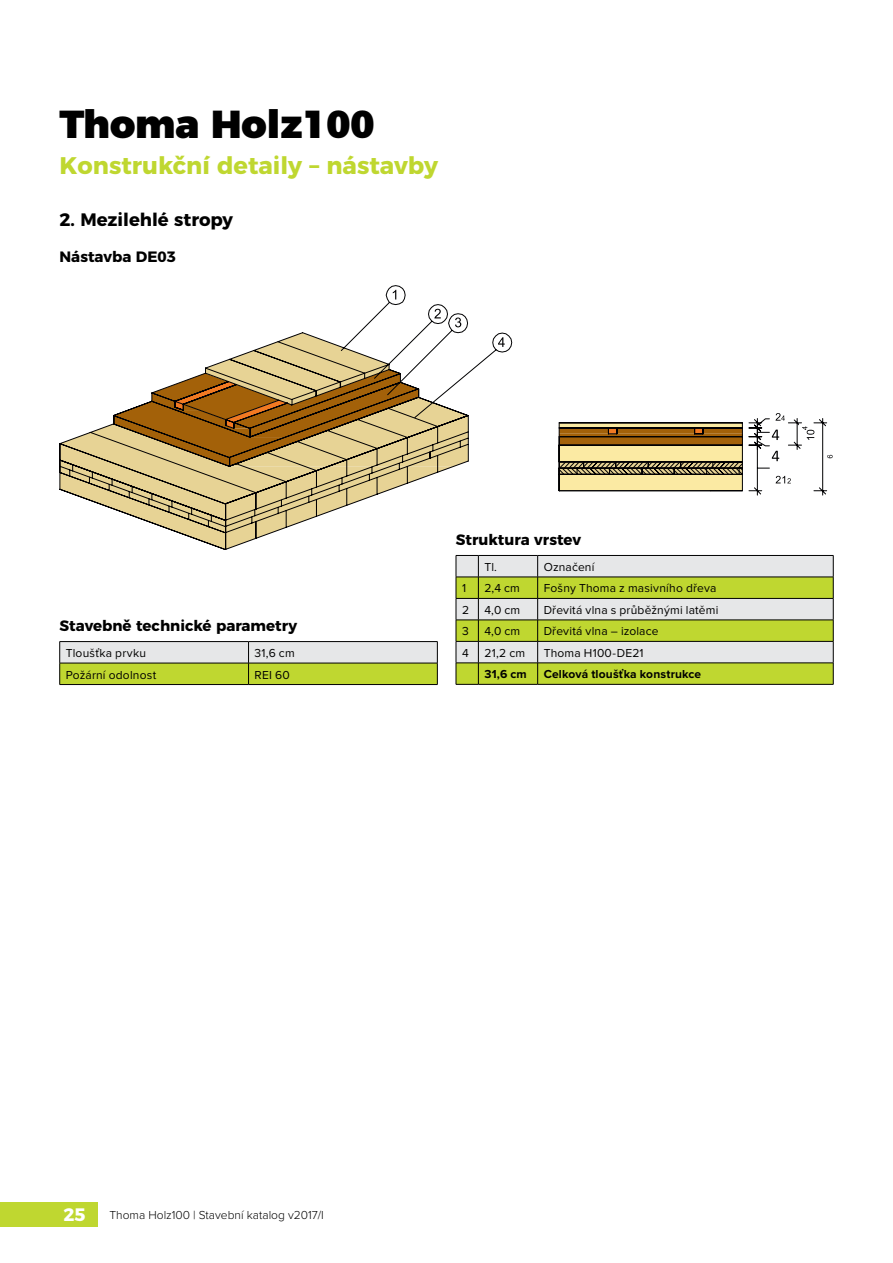
<style>
.page{position:relative;width:893px;height:1263px;background:#fff}
.page>*{position:absolute;margin:0;border:0;box-sizing:border-box;transform-origin:0 0}
.t1{font:900 39px "Montserrat";color:#000}
.t2{font:700 24px "Montserrat";color:#bfd730}
.t3{font:700 18px "Montserrat";color:#000}
.t4{font:700 18px "Montserrat";color:#fff}
.t5{font:700 15px "Montserrat";color:#000}
.t6{font:12px "Proxima Nova";letter-spacing:.015em;color:#000}
.t7{font:300 12px "Proxima Nova";color:#000}
.t8{font:700 12px "Proxima Nova";letter-spacing:.01em;color:#000}
</style>
<div class="page">
<svg style="left:59px;top:641px;width:379px;height:43px;background:#c7d284"></svg>
<hr style="left:60px;top:684px;width:189px;height:1px;background:#000">
<hr style="left:249px;top:684px;width:189px;height:1px;background:#000">
<svg style="left:456px;top:555px;width:378px;height:130px;background:#c6d283"></svg>
<hr style="left:478px;top:684px;width:60px;height:1px;background:#000">
<hr style="left:538px;top:684px;width:295px;height:1px;background:#000">
<svg style="left:59px;top:285px;width:454px;height:265px"></svg>
<svg style="left:393px;top:290px;width:3px;height:9px"></svg>
<svg style="left:434px;top:309px;width:7px;height:9px"></svg>
<svg style="left:455px;top:317px;width:6px;height:10px"></svg>
<svg style="left:498px;top:337px;width:7px;height:10px"></svg>
<svg style="left:558px;top:413px;width:275px;height:83px"></svg>
<div style="left:0;top:1202px;width:98px;height:25px;background:#bfd730"></div>
<h1 class="t1" style="left:60px;top:91px;width:317px">Thoma Holz100</h1>
<h2 class="t2" style="left:60px;top:146px;width:380px">Konstrukční detaily – nástavby</h2>
<h3 class="t3" style="left:60px;top:204px;width:175px">2. Mezilehlé stropy</h3>
<p class="t5" style="left:60px;top:245px;width:118px">Nástavba DE03</p>
<p class="t5" style="left:60px;top:613px;width:239px">Stavebně technické parametry</p>
<p class="t6" style="left:66px;top:647px;width:82px">Tloušťka prvku</p>
<p class="t6" style="left:255px;top:647px;width:42px">31,6 cm</p>
<p class="t6" style="left:66px;top:669px;width:92px">Požární odolnost</p>
<p class="t6" style="left:255px;top:669px;width:37px">REI 60</p>
<p class="t5" style="left:456px;top:527px;width:127px">Struktura vrstev</p>
<p class="t6" style="left:484px;top:561px;width:14px">Tl.</p>
<p class="t6" style="left:544px;top:561px;width:52px">Označení</p>
<p class="t6" style="left:462px;top:583px;width:6px">1</p>
<p class="t6" style="left:484px;top:583px;width:37px">2,4 cm</p>
<p class="t6" style="left:544px;top:583px;width:174px">Fošny Thoma z masivního dřeva</p>
<p class="t6" style="left:462px;top:604px;width:9px">2</p>
<p class="t6" style="left:484px;top:604px;width:37px">4,0 cm</p>
<p class="t6" style="left:544px;top:604px;width:176px">Dřevitá vlna s průběžnými latěmi</p>
<p class="t6" style="left:462px;top:626px;width:8px">3</p>
<p class="t6" style="left:484px;top:626px;width:37px">4,0 cm</p>
<p class="t6" style="left:544px;top:626px;width:116px">Dřevitá vlna – izolace</p>
<p class="t6" style="left:462px;top:647px;width:8px">4</p>
<p class="t6" style="left:484px;top:647px;width:42px">21,2 cm</p>
<p class="t6" style="left:544px;top:647px;width:101px">Thoma H100-DE21</p>
<p class="t8" style="left:484px;top:669px;width:44px">31,6 cm</p>
<p class="t8" style="left:544px;top:669px;width:159px">Celková tloušťka konstrukce</p>
<h3 class="t4" style="left:64px;top:1199px;width:24px">25</h3>
<p class="t7" style="left:109px;top:1209px;width:216px">Thoma Holz100 | Stavební katalog v2017/I</p>
</div>
